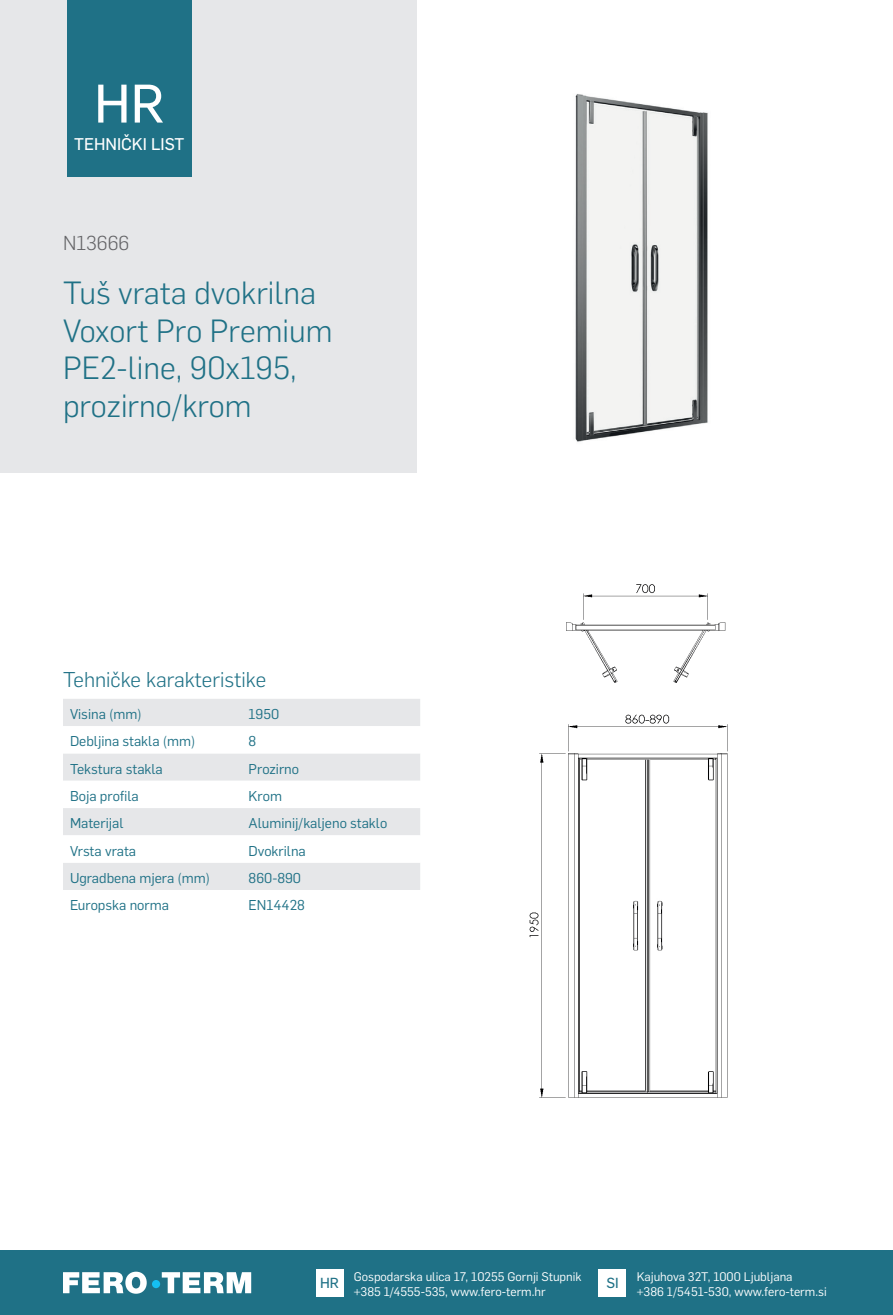
<style>
.page{position:relative;width:893px;height:1315px;background:#fff}
.page>*{position:absolute;margin:0;border:0;box-sizing:border-box;transform-origin:0 0}
.t1{font:53.2px "Flama Basic";color:#fff}
.t2{font:300 31.5px/37.8px "Flama";color:#1f7186}
.t3{font:300 21px "Flama";color:#1f7186}
.t4{font:300 19.78px "Flama";color:#636366}
.t5{font:16.62px "Flama Basic";color:#fff}
.t6{font:14.35px "Flama Basic";color:#1f7186}
.t7{font:14px "Flama";color:#1f7186}
.t8{font:12.25px/15.8px "Flama";color:#fff}
</style>
<div class="page">
<div style="left:0;top:1250px;width:893px;height:65px;background:#1f7186"></div>
<div style="left:316px;top:1269px;width:27px;height:27px;background:#fff"></div>
<div style="left:599px;top:1269px;width:27px;height:27px;background:#fff"></div>
<svg style="left:63px;top:1271px;width:188px;height:22px"></svg>
<div style="left:152px;top:1280px;width:8px;height:8px;background:#15c0f2;border-radius:50%"></div>
<div style="left:0;top:0;width:417px;height:472px;background:#e6e7e9"></div>
<img style="left:575px;top:94px;width:133px;height:348px">
<img style="left:529px;top:584px;width:199px;height:514px">
<div style="left:67px;top:0;width:124px;height:177px;background:#1f7186"></div>
<div style="left:63px;top:699px;width:357px;height:27px;background:#e6e7e9"></div>
<svg style="left:63px;top:754px;width:357px;height:136px;fill:#e6e7e9"></svg>
<h1 class="t1" style="left:94px;top:66px;width:72px">HR</h1>
<p class="t5" style="left:74px;top:132px;width:112px">TEHNIČKI LIST</p>
<h3 class="t4" style="left:63px;top:229px;width:68px">N13666</h3>
<h2 class="t2" style="left:63px;top:272px;width:271px">Tuš vrata dvokrilna<br>Voxort Pro Premium<br>PE2-line, 90x195, prozirno/krom</h2>
<h3 class="t3" style="left:63px;top:665px;width:205px">Tehničke karakteristike</h3>
<p class="t7" style="left:70px;top:704px;width:73px">Visina (mm)</p>
<p class="t7" style="left:249px;top:704px;width:32px">1950</p>
<p class="t7" style="left:70px;top:732px;width:127px">Debljina stakla (mm)</p>
<p class="t7" style="left:249px;top:732px;width:9px">8</p>
<p class="t7" style="left:70px;top:759px;width:94px">Tekstura stakla</p>
<p class="t7" style="left:249px;top:759px;width:52px">Prozirno</p>
<p class="t7" style="left:70px;top:786px;width:70px">Boja profila</p>
<p class="t7" style="left:249px;top:786px;width:35px">Krom</p>
<p class="t7" style="left:70px;top:813px;width:55px">Materijal</p>
<p class="t7" style="left:249px;top:813px;width:140px">Aluminij/kaljeno staklo</p>
<p class="t7" style="left:70px;top:841px;width:68px">Vrsta vrata</p>
<p class="t7" style="left:249px;top:841px;width:59px">Dvokrilna</p>
<p class="t7" style="left:70px;top:868px;width:142px">Ugradbena mjera (mm)</p>
<p class="t7" style="left:249px;top:868px;width:54px">860-890</p>
<p class="t7" style="left:70px;top:895px;width:100px">Europska norma</p>
<p class="t7" style="left:249px;top:895px;width:58px">EN14428</p>
<p class="t6" style="left:320px;top:1272px;width:20px">HR</p>
<p class="t8" style="left:637px;top:1267px;width:191px">Kajuhova 32T, 1000 Ljubljana<br>+386 1/5451-530, www.fero-term.si</p>
<p class="t8" style="left:354px;top:1267px;width:229px">Gospodarska ulica 17, 10255 Gornji Stupnik +385 1/4555-535, www.fero-term.hr</p>
<p class="t6" style="left:606px;top:1272px;width:14px">SI</p>
</div>
